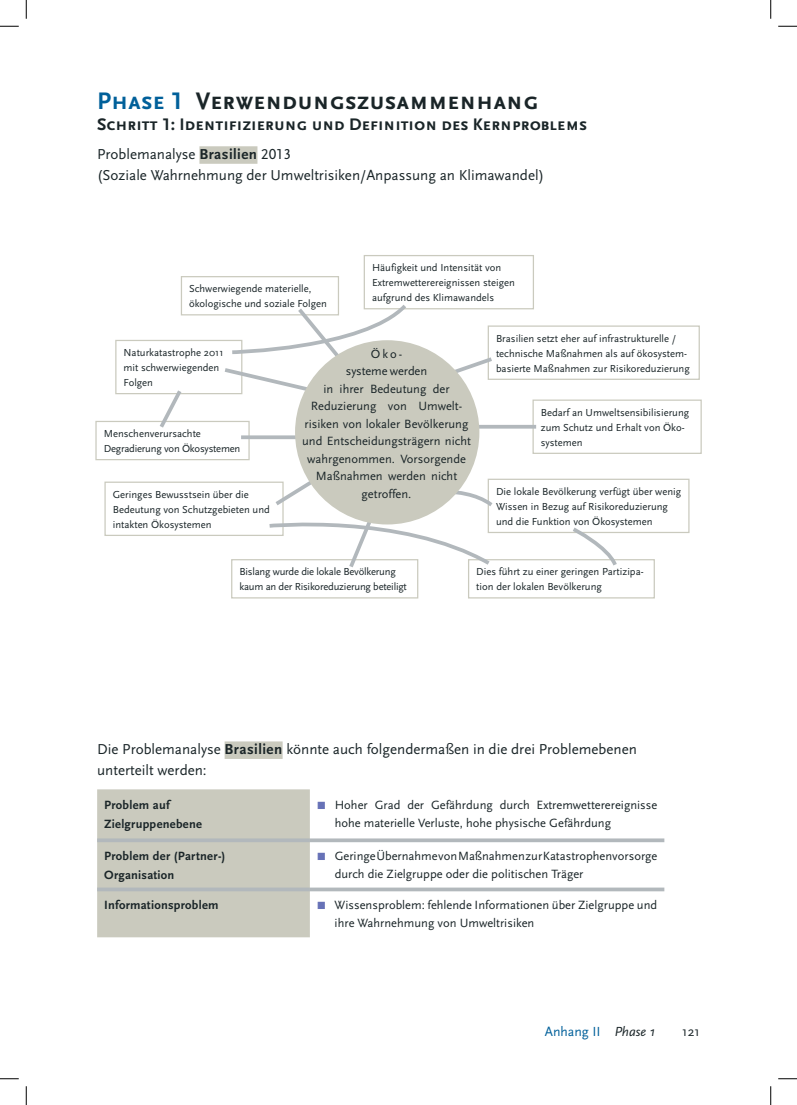
<style>
.page{position:relative;width:797px;height:1105px;background:#fff}
.page>*{position:absolute;margin:0;border:0;box-sizing:border-box;transform-origin:0 0}
.t1{font:25px "Scala Sans Bold SC";color:#1a2528}
.t2{font:17.5px "Scala Sans Bold SC";color:#1a2528}
.t3{font:15px/21.2px "Scala Sans Regular LF";color:#1a2528}
.t4{font:13.75px "Scala Sans";color:#01609a}
.t5{font:13.75px "Scala Sans";color:#1a2528}
.t6{font:12.5px/17.5px "Scala Sans";color:#1a2528}
.t7{font:12.5px/18.8px "Scala Sans Bold LF";letter-spacing:.02em;color:#1a2528}
.t8{font:10.62px/15px "Scala Sans";color:#1a2528}
.t9{font:10.62px/15px "Scala Sans";letter-spacing:-.02em;color:#1a2528}
.s1{color:#01609a}
.s2{font-family:"Scala Sans Bold LF"}
.s3{font-style:italic;color:#1a2528}
</style>
<div class="page">
<div style="left:199px;top:146px;width:58px;height:18px;background:#cacabe"></div>
<div style="left:224px;top:741px;width:58px;height:18px;background:#cacabe"></div>
<div style="left:97px;top:789px;width:213px;height:148px;background:#cacabe"></div>
<hr style="left:97px;top:838px;width:213px;height:4px;background:#b2b8bc">
<svg style="left:310px;top:838px;width:354px;height:4px"></svg>
<svg style="left:97px;top:887px;width:213px;height:4px"></svg>
<svg style="left:310px;top:887px;width:354px;height:4px"></svg>
<div style="left:181px;top:276px;width:158px;height:39px;border:1px solid #cacabe"></div>
<div style="left:115px;top:340px;width:127px;height:54px;border:1px solid #cacabe"></div>
<div style="left:95px;top:421px;width:155px;height:39px;border:1px solid #cacabe"></div>
<div style="left:104px;top:482px;width:179px;height:54px;border:1px solid #cacabe"></div>
<div style="left:231px;top:559px;width:187px;height:39px;border:1px solid #cacabe"></div>
<div style="left:468px;top:559px;width:187px;height:39px;border:1px solid #cacabe"></div>
<div style="left:487px;top:479px;width:202px;height:54px;border:1px solid #cacabe"></div>
<div style="left:532px;top:399px;width:169px;height:55px;border:1px solid #cacabe"></div>
<div style="left:487px;top:325px;width:213px;height:55px;border:1px solid #cacabe"></div>
<div style="left:364px;top:255px;width:170px;height:54px;border:1px solid #cacabe"></div>
<svg style="left:241px;top:435px;width:54px;height:4px"></svg>
<svg style="left:438px;top:354px;width:58px;height:27px"></svg>
<svg style="left:479px;top:425px;width:57px;height:4px"></svg>
<svg style="left:156px;top:390px;width:29px;height:38px"></svg>
<svg style="left:266px;top:477px;width:230px;height:94px"></svg>
<svg style="left:570px;top:527px;width:50px;height:39px"></svg>
<svg style="left:221px;top:301px;width:189px;height:93px"></svg>
<div style="left:295px;top:340px;width:184px;height:184px;background:#cacabe;border-radius:50%"></div>
<svg style="left:0;top:25px;width:19px;height:2px"></svg>
<svg style="left:778px;top:25px;width:19px;height:2px"></svg>
<svg style="left:0;top:1078px;width:19px;height:1px"></svg>
<svg style="left:778px;top:1078px;width:19px;height:1px"></svg>
<svg style="left:25px;top:0;width:2px;height:19px"></svg>
<svg style="left:25px;top:1086px;width:2px;height:19px"></svg>
<svg style="left:770px;top:0;width:1px;height:19px"></svg>
<svg style="left:770px;top:1086px;width:1px;height:19px"></svg>
<h1 class="t1" style="left:97px;top:87px;width:443px"><span class="s1">Phase 1</span> Verwendungszusammenhang</h1>
<h2 class="t2" style="left:97px;top:115px;width:491px">Schritt 1: Identifizierung und Definition des Kernproblems</h2>
<h3 class="t3" style="left:97px;top:144px;width:448px">Problemanalyse <span class="s2">Brasilien</span> 2013<br>(Soziale Wahrnehmung der Umweltrisiken/Anpassung an Klimawandel)</h3>
<p class="t8" style="left:372px;top:260px;width:144px">Häufigkeit und Intensität von<br>Extremwetterereignissen steigen aufgrund des Klimawandels</p>
<p class="t8" style="left:189px;top:281px;width:139px">Schwerwiegende materielle, ökologische und soziale Folgen</p>
<p class="t8" style="left:124px;top:345px;width:101px">Naturkatastrophe 2011 mit schwerwiegenden<br>Folgen</p>
<p class="t8" style="left:496px;top:331px;width:195px">Brasilien setzt eher auf infrastrukturelle / technische Maßnahmen als auf ökosystem&shy;basierte Maßnahmen zur Risikoreduzierung</p>
<p class="t6" style="left:302px;top:345px;width:170px;text-align:center">Öko-<br>systeme werden<br>in ihrer Bedeutung der<br>Reduzierung von Umwelt&shy;risiken von lokaler Bevölkerung und Entscheidungsträgern nicht wahrgenommen. Vorsorgende<br>Maßnahmen werden nicht getroffen.</p>
<p class="t8" style="left:541px;top:405px;width:150px">Bedarf an Umweltsensibilisierung zum Schutz und Erhalt von Öko&shy;systemen</p>
<p class="t9" style="left:104px;top:426px;width:138px">Menschenverursachte<br>Degradierung von Ökosystemen</p>
<p class="t8" style="left:113px;top:487px;width:159px">Geringes Bewusstsein über die<br>Bedeutung von Schutzgebieten und intakten Ökosystemen</p>
<p class="t9" style="left:239px;top:564px;width:169px">Bislang wurde die lokale Bevölkerung kaum an der Risikoreduzierung beteiligt</p>
<p class="t8" style="left:476px;top:564px;width:169px">Dies führt zu einer geringen Partizipa&shy;tion der lokalen Bevölkerung</p>
<p class="t8" style="left:496px;top:484px;width:187px">Die lokale Bevölkerung verfügt über wenig<br>Wissen in Bezug auf Risikoreduzierung und die Funktion von Ökosystemen</p>
<h3 class="t3" style="left:97px;top:739px;width:541px">Die Problemanalyse <span class="s2">Brasilien</span> könnte auch folgendermaßen in die drei Problemebenen unterteilt werden:</h3>
<p class="t7" style="left:104px;top:796px;width:99px">Problem auf<br>Zielgruppenebene</p>
<p class="t6" style="left:335px;top:796px;width:324px">Hoher Grad der Gefährdung durch Extremwetterereignisse hohe materielle Verluste, hohe physische Gefährdung</p>
<p class="t7" style="left:104px;top:847px;width:123px">Problem der (Partner-)<br>Organisation</p>
<p class="t6" style="left:335px;top:847px;width:324px">Geringe Übernahme von Maßnahmen zur Katastrophenvorsorge durch die Zielgruppe oder die politischen Träger</p>
<p class="t7" style="left:104px;top:896px;width:116px">Informationsproblem</p>
<p class="t6" style="left:334px;top:897px;width:324px">Wissensproblem: fehlende Informationen über Zielgruppe und ihre Wahrnehmung von Umweltrisiken</p>
<p class="t4" style="left:545px;top:1024px;width:111px">Anhang II <span class="s3">Phase 1</span></p>
<p class="t5" style="left:682px;top:1024px;width:19px">121</p>
</div>
